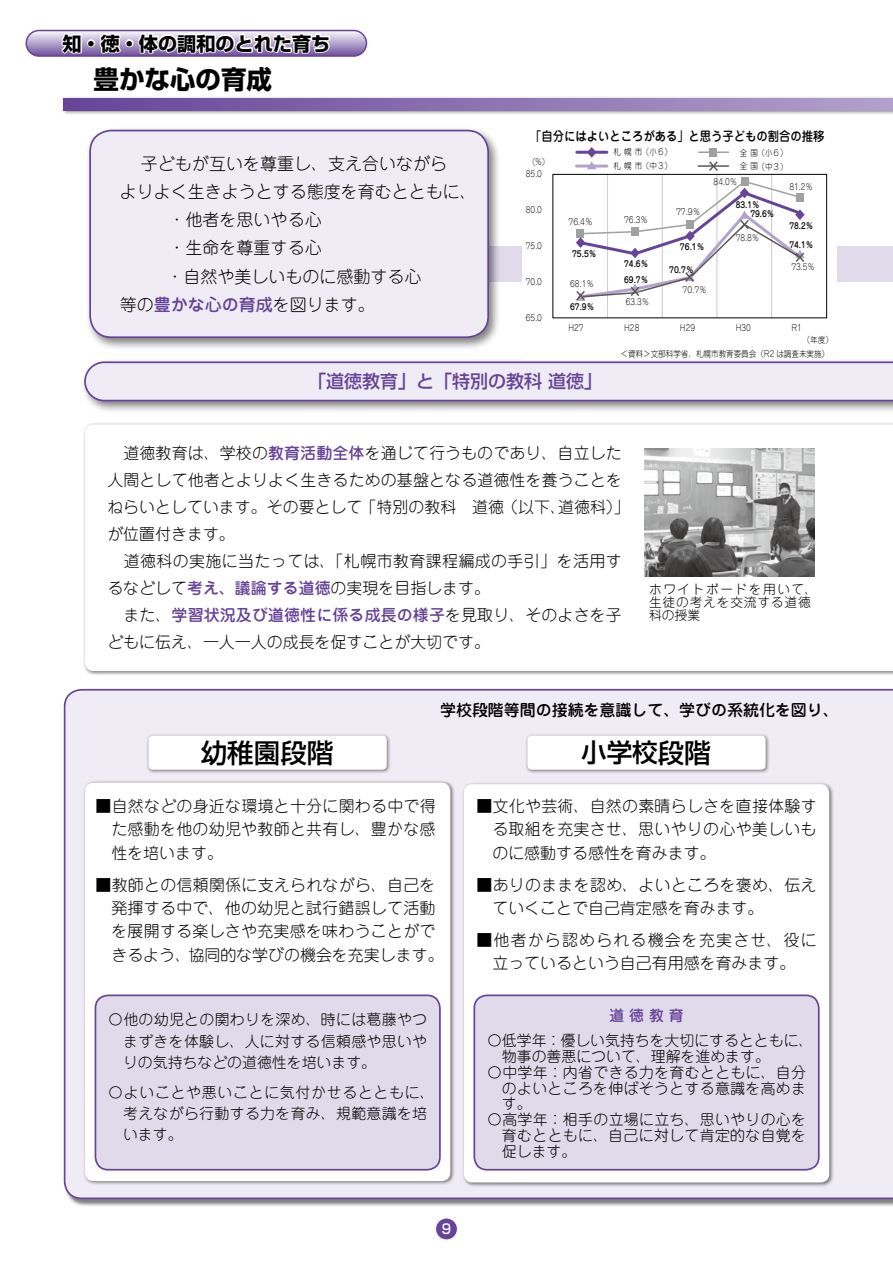
<style>
.page{position:relative;width:893px;height:1263px;background:#fff}
.page>*{position:absolute;margin:0;border:0;box-sizing:border-box;transform-origin:0 0}
.t1{font:500 26.55px "Shin Go Pro";color:#000}
.t2{font:700 25.5px "Shin Go Pro";color:#000}
.t3{font:500 25.5px "Shin Go Pro";color:#000}
.t4{font:700 19.2px "Shin Go Pro";color:#000}
.t5{font:500 18px "Shin Go Pro";color:#674498}
.t6{font:300 16.95px "Jun 101 Pro";color:#000}
.t7{font:300 15.9px/23.4px "Jun 101 Pro";letter-spacing:.01em;color:#000}
.t8{font:500 15.9px "Jun 34 Pro";letter-spacing:.01em;color:#674498}
.t9{font:500 15.9px "Jun 34 Pro";color:#000}
.t10{font:300 14.85px/21.3px "Jun 101 Pro";letter-spacing:.025em;color:#000;text-align:justify}
.t11{font:300 14.85px "Jun 101 Pro";color:#000}
.t12{font:500 14.85px "Jun 34 Pro";color:#674498}
.t13{font:500 13.5px "Shin Go Pro";color:#fff;scale:.9 1}
.t14{font:300 12.75px/12.8px "Jun 101 Pro";letter-spacing:.06em;color:#000}
.t15{font:500 12.75px "Jun 34 Pro";color:#000;scale:.89 1}
.t16{font:300 8.55px/14px "Jun 101 Pro";color:#000;scale:.89 1}
.t17{font:500 8.55px "Jun 34 Pro";color:#000;scale:.89 1}
.t18{font:300 8.55px "Jun 101 Pro";color:#000;scale:.91 1}
.t19{font:500 8.55px "Jun 34 Pro";color:#000;scale:.91 1}
.s1{font-family:"Jun 34 Pro";font-weight:500;color:#674498}
.s2{font-family:"Jun 101 Pro";font-weight:300;color:#000}
.s3{font-size:26.55px}
</style>
<div class="page">
<div style="left:436px;top:1218px;width:21px;height:21px;background:#674498;border-radius:50%"></div>
<div style="left:62px;top:96px;width:831px;height:19px;background:#000;opacity:.5"></div>
<svg style="left:366px;top:98px;width:527px;height:12px"></svg>
<div style="left:441px;top:246px;width:452px;height:35px;background:#e1daea"></div>
<div style="left:85px;top:126px;width:417px;height:224px;background:#000;opacity:.5"></div>
<div style="left:90px;top:131px;width:398px;height:206px;background:#f0ecf5;border-radius:21px"></div>
<div style="left:89px;top:130px;width:400px;height:208px;border:2px solid #674498;border-radius:21px"></div>
<svg style="left:26px;top:29px;width:340px;height:141px"></svg>
<div style="left:64px;top:689px;width:829px;height:510px;background:#f0ecf5"></div>
<div style="left:81px;top:357px;width:812px;height:57px;background:#000;opacity:.5"></div>
<svg style="left:84px;top:361px;width:809px;height:40px"></svg>
<div style="left:83px;top:422px;width:810px;height:254px;background:#000;opacity:.5"></div>
<svg style="left:85px;top:424px;width:808px;height:247px"></svg>
<div style="left:83px;top:781px;width:372px;height:405px;background:#000;opacity:.5"></div>
<div style="left:85px;top:783px;width:365px;height:398px;background:#fff;border-radius:9px"></div>
<div style="left:462px;top:782px;width:372px;height:405px;background:#000;opacity:.5"></div>
<div style="left:464px;top:784px;width:365px;height:398px;background:#fff;border-radius:9px"></div>
<div style="left:147px;top:734px;width:245px;height:41px;background:#000;opacity:.5"></div>
<div style="left:149px;top:736px;width:238px;height:34px;background:#fff;border-radius:4px"></div>
<div style="left:525px;top:734px;width:246px;height:41px;background:#000;opacity:.5"></div>
<div style="left:527px;top:736px;width:239px;height:34px;background:#fff;border-radius:4px"></div>
<div style="left:95px;top:995px;width:345px;height:175px;background:#e1daea;border-radius:13px"></div>
<div style="left:95px;top:994px;width:346px;height:176px;border:2px solid #674498;border-radius:13px"></div>
<div style="left:474px;top:995px;width:345px;height:175px;background:#e1daea;border-radius:13px"></div>
<div style="left:473px;top:994px;width:347px;height:176px;border:2px solid #674498;border-radius:13px"></div>
<div style="left:522px;top:123px;width:314px;height:237px;background:#fff"></div>
<hr style="left:662px;top:174px;width:1px;height:144px;background:#c9caca">
<hr style="left:607px;top:174px;width:1px;height:144px;background:#c9caca">
<hr style="left:717px;top:174px;width:1px;height:144px;background:#c9caca">
<hr style="left:771px;top:174px;width:1px;height:144px;background:#c9caca">
<div style="left:741px;top:177px;width:7px;height:9px;background:#9fa0a0"></div>
<hr style="left:577px;top:151px;width:30px;height:3px;background:#674498">
<hr style="left:699px;top:151px;width:29px;height:2px;background:#9fa0a0">
<div style="left:709px;top:148px;width:8px;height:9px;background:#9fa0a0"></div>
<hr style="left:576px;top:165px;width:31px;height:3px;background:#b3a2cc">
<svg style="left:587px;top:147px;width:9px;height:22px"></svg>
<hr style="left:698px;top:165px;width:30px;height:2px;background:#595757">
<svg style="left:708px;top:161px;width:11px;height:10px"></svg>
<div style="left:552px;top:174px;width:275px;height:144px;border:1px solid #000"></div>
<svg style="left:576px;top:180px;width:229px;height:122px"></svg>
<div style="left:649px;top:583px;width:162px;height:55px;background:#fff"></div>
<img style="left:645px;top:449px;width:170px;height:127px">
<p class="t4" style="left:62px;top:28px;width:269px">知・徳・体の調和のとれた育ち</p>
<h2 class="t2" style="left:94px;top:59px;width:180px">豊かな心の育成</h2>
<p class="t6" style="left:141px;top:150px;width:308px">子どもが互いを尊重し、支え合いながら</p>
<p class="t6" style="left:120px;top:178px;width:359px">よりよく生きようとする態度を育むとともに、</p>
<p class="t6" style="left:169px;top:207px;width:155px">・他者を思いやる心</p>
<p class="t6" style="left:169px;top:235px;width:155px">・生命を尊重する心</p>
<p class="t6" style="left:166px;top:263px;width:257px">・自然や美しいものに感動する心</p>
<p class="t6" style="left:120px;top:291px;width:257px">等の<span class="s1">豊かな心の育成</span>を図ります。</p>
<p class="t15" style="left:530px;top:126px;width:332px">「自分にはよいところがある」と思う子どもの割合の推移</p>
<p class="t16" style="left:528px;top:154px;width:25px">（%）</p>
<p class="t16" style="left:526px;top:166px;width:20px">85.0</p>
<p class="t16" style="left:526px;top:202px;width:20px">80.0</p>
<p class="t16" style="left:526px;top:238px;width:20px">75.0</p>
<p class="t16" style="left:526px;top:274px;width:20px">70.0</p>
<p class="t16" style="left:526px;top:309px;width:20px">65.0</p>
<p class="t16" style="left:613px;top:144px;width:67px">札幌市（小６）</p>
<p class="t16" style="left:740px;top:145px;width:55px">全国（小６）</p>
<p class="t16" style="left:613px;top:158px;width:67px">札幌市（中３）</p>
<p class="t16" style="left:740px;top:158px;width:55px">全国（中３）</p>
<p class="t16" style="left:714px;top:174px;width:28px">84.0％</p>
<p class="t16" style="left:789px;top:179px;width:28px">81.2％</p>
<p class="t18" style="left:568px;top:215px;width:28px">76.4％</p>
<p class="t19" style="left:572px;top:247px;width:29px">75.5％</p>
<p class="t16" style="left:570px;top:276px;width:28px">68.1％</p>
<p class="t16" style="left:624px;top:212px;width:28px">76.3％</p>
<p class="t17" style="left:624px;top:257px;width:29px">74.6％</p>
<p class="t17" style="left:624px;top:273px;width:29px">69.7％</p>
<p class="t18" style="left:676px;top:205px;width:28px">77.9％</p>
<p class="t19" style="left:680px;top:240px;width:29px">76.1％</p>
<p class="t19" style="left:669px;top:263px;width:29px">70.7％</p>
<p class="t18" style="left:683px;top:283px;width:28px">70.7％</p>
<p class="t17" style="left:736px;top:198px;width:29px">83.1％</p>
<p class="t17" style="left:750px;top:207px;width:29px">79.6％</p>
<p class="t16" style="left:736px;top:230px;width:28px">78.8％</p>
<p class="t17" style="left:789px;top:219px;width:29px">78.2％</p>
<p class="t16" style="left:791px;top:259px;width:28px">73.5％</p>
<p class="t17" style="left:789px;top:238px;width:29px">74.1％</p>
<p class="t17" style="left:570px;top:300px;width:29px">67.9％</p>
<p class="t16" style="left:626px;top:294px;width:28px">63.3％</p>
<p class="t16" style="left:568px;top:320px;width:19px">H27</p>
<p class="t16" style="left:624px;top:320px;width:19px">H28</p>
<p class="t16" style="left:680px;top:320px;width:19px">H29</p>
<p class="t16" style="left:736px;top:320px;width:19px">H30</p>
<p class="t16" style="left:791px;top:320px;width:13px">R1</p>
<p class="t16" style="left:620px;top:331px;width:240px;text-indent:182px">（年度）＜資料＞文部科学省、札幌市教育委員会（R2 は調査未実施）</p>
<p class="t5" style="left:308px;top:367px;width:295px">「道徳教育」と「特別の教科 道徳」</p>
<p class="t7" style="left:107px;top:438px;width:524px;line-height:26.8px">　道徳教育は、学校の<span class="s1">教育活動全体</span>を通じて行うものであり、自立した人間として他者とよりよく生きるための基盤となる道徳性を養うことをねらいとしています。その要として「特別の教科　道徳（以下、道徳科）」が位置付きます。<br>　道徳科の実施に当たっては、「札幌市教育課程編成の手引」を活用するなどして<span class="s1">考え、議論する道徳</span>の実現を目指します。</p>
<p class="t8" style="left:107px;top:602px;width:516px"><span class="s2">　また、</span>学習状況及び道徳性に係る成長の様子<span class="s2">を見取り、そのよさを子</span></p>
<p class="t7" style="left:107px;top:628px;width:384px">どもに伝え、一人一人の成長を促すことが大切です。</p>
<p class="t14" style="left:649px;top:581px;width:169px">ホワイトボードを用いて、生徒の考えを交流する道徳科の授業</p>
<p class="t9" style="left:440px;top:697px;width:456px">学校段階等間の接続を意識して、学びの系統化を図り、　　　　</p>
<h1 class="t1" style="left:201px;top:731px;width:134px">幼稚園段階</h1>
<h2 class="t3" style="left:581px;top:732px;width:131px">小学校<span class="s3">段階</span></h2>
<p class="t7" style="left:111px;top:792px;width:326px;text-align:justify;text-indent:-16px">■自然などの身近な環境と十分に関わる中で得た感動を他の幼児や教師と共有し、豊かな感性を培います。</p>
<p class="t7" style="left:111px;top:871px;width:334px;text-indent:-16px">■教師との信頼関係に支えられながら、自己を発揮する中で、他の幼児と試行錯誤して活動を展開する楽しさや充実感を味わうことができるよう、協同的な学びの機会を充実します。</p>
<p class="t7" style="left:492px;top:792px;width:326px;text-align:justify;text-indent:-16px">■文化や芸術、自然の素晴らしさを直接体験する取組を充実させ、思いやりの心や美しいものに感動する感性を育みます。</p>
<p class="t7" style="left:492px;top:871px;width:326px;text-indent:-16px">■ありのままを認め、よいところを褒め、伝えていくことで自己肯定感を育みます。</p>
<p class="t7" style="left:476px;top:926px;width:342px;text-align:center">■他者から認められる機会を充実させ、役に立っているという自己有用感を育みます。</p>
<p class="t12" style="left:609px;top:1004px;width:76px">道 徳 教 育</p>
<p class="t11" style="left:487px;top:1028px;width:328px">〇低学年：優しい気持ちを大切にするとともに、</p>
<p class="t11" style="left:502px;top:1044px;width:269px">物事の善悪について、理解を進めます。</p>
<p class="t10" style="left:487px;top:1059px;width:320px">〇中学年：内省できる力を育むとともに、自分</p>
<p class="t10" style="left:502px;top:1075px;width:306px">のよいところを伸ばそうとする意識を高めま</p>
<p class="t10" style="left:502px;top:1091px;width:31px">す。</p>
<p class="t10" style="left:487px;top:1107px;width:320px">〇高学年：相手の立場に立ち、思いやりの心を</p>
<p class="t10" style="left:502px;top:1123px;width:306px">育むとともに、自己に対して肯定的な自覚を</p>
<p class="t10" style="left:502px;top:1139px;width:76px">促します。</p>
<p class="t10" style="left:123px;top:1007px;width:306px;text-indent:-15px">〇他の幼児との関わりを深め、時には葛藤やつまずきを体験し、人に対する信頼感や思いやりの気持ちなどの道徳性を培います。</p>
<p class="t10" style="left:123px;top:1080px;width:313px;text-align:left;text-indent:-15px">〇よいことや悪いことに気付かせるとともに、考えながら行動する力を育み、規範意識を培います。</p>
<p class="t13" style="left:442px;top:1218px;width:12px">9</p>
</div>
